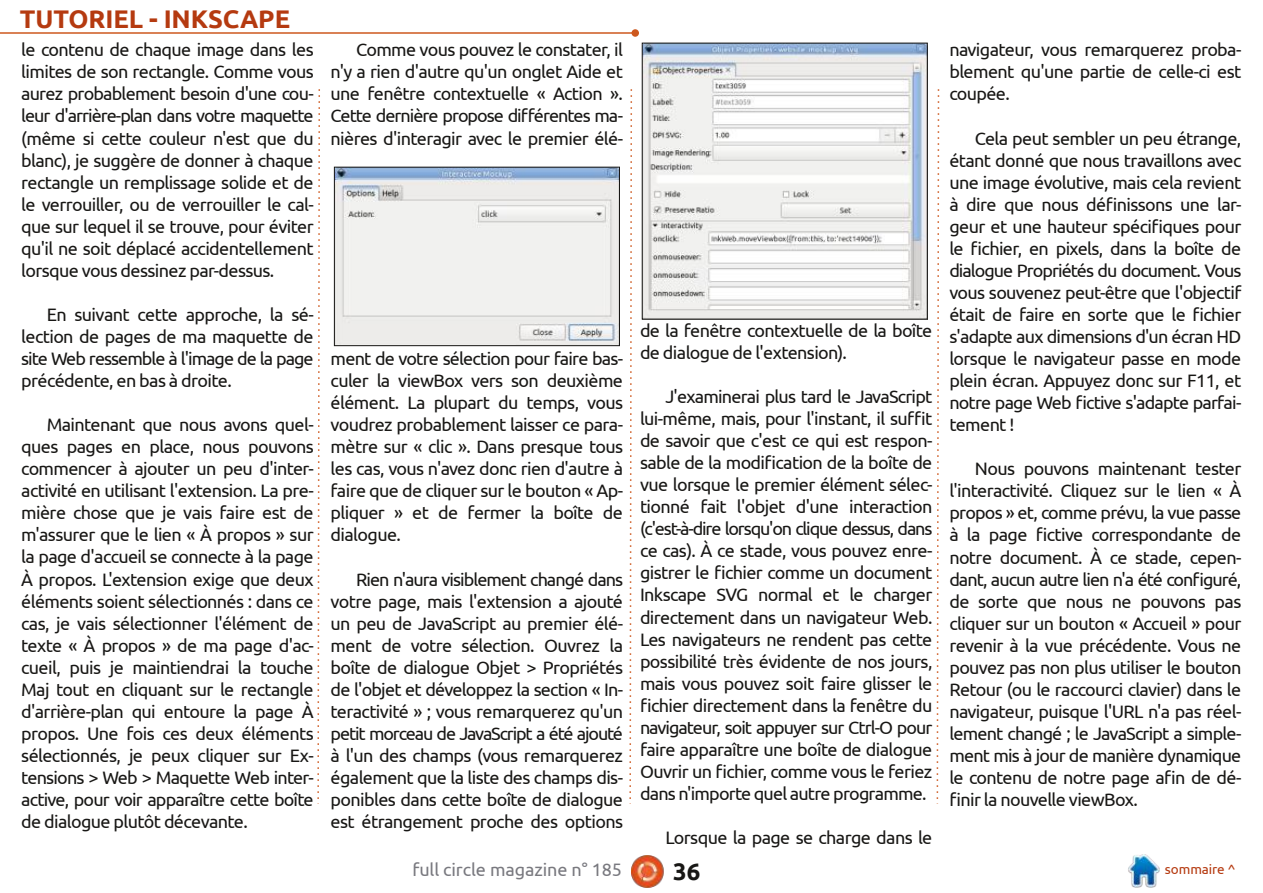
<style>
.page{position:relative;width:1263px;height:893px;background:#fff}
.page>*{position:absolute;margin:0;border:0;box-sizing:border-box;transform-origin:0 0}
.t1{font:700 25.5px "Ubuntu";letter-spacing:-.005em;color:#b53a10}
.t2{font:700 24px "Ubuntu";color:#181715}
.t3{font:18px/22px "Ubuntu";letter-spacing:-.035em;color:#181715;text-align:justify}
.t4{font:18px "Ubuntu";letter-spacing:-.005em;color:#79797f}
.t5{font:13.5px "Ubuntu";letter-spacing:-.005em;color:#b53a10}
</style>
<div class="page">
<img style="left:631px;top:855px;width:33px;height:33px">
<img style="left:1128px;top:855px;width:32px;height:32px">
<hr style="left:0;top:32px;width:635px;height:2px;background:#cd581e">
<div style="left:631px;top:29px;width:8px;height:8px;background:#cd581e;border-radius:50%"></div>
<svg style="left:629px;top:89px;width:4px;height:715px"></svg>
<svg style="left:317px;top:89px;width:3px;height:715px"></svg>
<svg style="left:936px;top:89px;width:4px;height:715px"></svg>
<img style="left:336px;top:169px;width:281px;height:175px">
<div style="left:334px;top:167px;width:285px;height:179px;border:1px solid #181715"></div>
<img style="left:644px;top:45px;width:281px;height:272px">
<h1 class="t1" style="left:20px;top:4px;width:272px">TUTORIEL - INKSCAPE</h1>
<p class="t3" style="left:21px;top:39px;width:294px">le contenu de chaque image dans les limites de son rectangle. Comme vous aurez probablement besoin d'une cou&shy;leur d'arrière-plan dans votre maquette (même si cette couleur n'est que du blanc), je suggère de donner à chaque rectangle un remplissage solide et de le verrouiller, ou de verrouiller le cal&shy;que sur lequel il se trouve, pour éviter qu'il ne soit déplacé accidentellement lorsque vous dessinez par-dessus.</p>
<p class="t3" style="left:21px;top:303px;width:294px;text-indent:26px">En suivant cette approche, la sé&shy;lection de pages de ma maquette de site Web ressemble à l'image de la page précédente, en bas à droite.</p>
<p class="t3" style="left:21px;top:413px;width:294px;text-indent:26px">Maintenant que nous avons quel&shy;ques pages en place, nous pouvons commencer à ajouter un peu d'inter&shy;activité en utilisant l'extension. La pre&shy;mière chose que je vais faire est de m'assurer que le lien « À propos » sur la page d'accueil se connecte à la page À propos. L'extension exige que deux éléments soient sélectionnés : dans ce cas, je vais sélectionner l'élément de texte « À propos » de ma page d'ac&shy;cueil, puis je maintiendrai la touche Maj tout en cliquant sur le rectangle d'arrière-plan qui entoure la page À propos. Une fois ces deux éléments sélectionnés, je peux cliquer sur Ex&shy;tensions &gt; Web &gt; Maquette Web inter&shy;active, pour voir apparaître cette boîte de dialogue plutôt décevante.</p>
<p class="t3" style="left:331px;top:39px;width:294px;text-indent:26px">Comme vous pouvez le constater, il n'y a rien d'autre qu'un onglet Aide et une fenêtre contextuelle « Action ».<br>Cette dernière propose différentes ma&shy;nières d'interagir avec le premier élé-</p>
<p class="t3" style="left:331px;top:347px;width:294px">ment de votre sélection pour faire bas&shy;culer la viewBox vers son deuxième élément. La plupart du temps, vous voudrez probablement laisser ce para&shy;mètre sur « clic ». Dans presque tous les cas, vous n'avez donc rien d'autre à faire que de cliquer sur le bouton « Ap&shy;pliquer » et de fermer la boîte de dialogue.</p>
<p class="t3" style="left:331px;top:568px;width:294px;text-indent:26px">Rien n'aura visiblement changé dans votre page, mais l'extension a ajouté un peu de JavaScript au premier élé&shy;ment de votre sélection. Ouvrez la boîte de dialogue Objet &gt; Propriétés de l'objet et développez la section « In&shy;teractivité » ; vous remarquerez qu'un petit morceau de JavaScript a été ajouté à l'un des champs (vous remarquerez également que la liste des champs dis&shy;ponibles dans cette boîte de dialogue est étrangement proche des options</p>
<p class="t3" style="left:640px;top:319px;width:294px">de la fenêtre contextuelle de la boîte de dialogue de l'extension).</p>
<p class="t3" style="left:640px;top:385px;width:294px;text-indent:26px">J'examinerai plus tard le JavaScript lui-même, mais, pour l'instant, il suffit de savoir que c'est ce qui est respon&shy;sable de la modification de la boîte de vue lorsque le premier élément sélec&shy;tionné fait l'objet d'une interaction (c'est-à-dire lorsqu'on clique dessus, dans ce cas). À ce stade, vous pouvez enre&shy;gistrer le fichier comme un document Inkscape SVG normal et le charger directement dans un navigateur Web.<br>Les navigateurs ne rendent pas cette possibilité très évidente de nos jours, mais vous pouvez soit faire glisser le fichier directement dans la fenêtre du navigateur, soit appuyer sur Ctrl-O pour faire apparaître une boîte de dialogue Ouvrir un fichier, comme vous le feriez dans n'importe quel autre programme.</p>
<p class="t3" style="left:665px;top:826px;width:268px">Lorsque la page se charge dans le</p>
<p class="t3" style="left:949px;top:39px;width:294px">navigateur, vous remarquerez proba&shy;blement qu'une partie de celle-ci est coupée.</p>
<p class="t3" style="left:949px;top:127px;width:294px;text-indent:26px">Cela peut sembler un peu étrange, étant donné que nous travaillons avec une image évolutive, mais cela revient à dire que nous définissons une lar&shy;geur et une hauteur spécifiques pour le fichier, en pixels, dans la boîte de dialogue Propriétés du document. Vous vous souvenez peut-être que l'objectif était de faire en sorte que le fichier s'adapte aux dimensions d'un écran HD lorsque le navigateur passe en mode plein écran. Appuyez donc sur F11, et notre page Web fictive s'adapte parfai&shy;tement !</p>
<p class="t3" style="left:949px;top:458px;width:294px;text-indent:26px">Nous pouvons maintenant tester l'interactivité. Cliquez sur le lien « À propos » et, comme prévu, la vue passe à la page fictive correspondante de notre document. À ce stade, cepen&shy;dant, aucun autre lien n'a été configuré, de sorte que nous ne pouvons pas cliquer sur un bouton « Accueil » pour revenir à la vue précédente. Vous ne pouvez pas non plus utiliser le bouton Retour (ou le raccourci clavier) dans le navigateur, puisque l'URL n'a pas réel&shy;lement changé ; le JavaScript a simple&shy;ment mis à jour de manière dynamique le contenu de notre page afin de dé&shy;finir la nouvelle viewBox.</p>
<p class="t4" style="left:412px;top:859px;width:211px">full circle magazine n° 185</p>
<h2 class="t2" style="left:673px;top:857px;width:29px">36</h2>
<p class="t5" style="left:1165px;top:861px;width:72px">sommaire ^</p>
</div>
